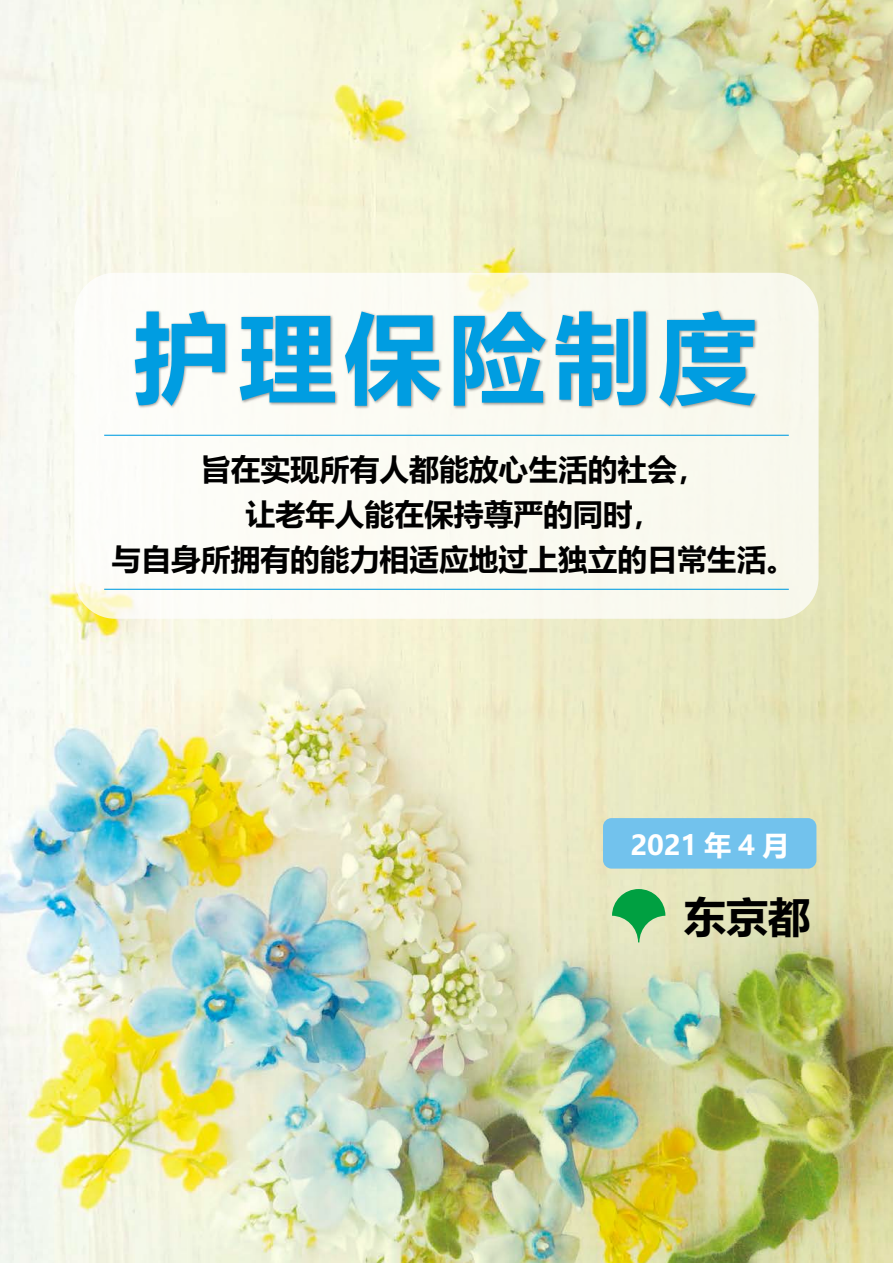
<style>
.page{position:relative;width:893px;height:1263px;background:#fff}
.page>*{position:absolute;margin:0;border:0;box-sizing:border-box;transform-origin:0 0}
.t1{font:700 97.8px "Microsoft Ya Hei UI";letter-spacing:.075em;color:#009de1}
.t2{font:700 42px "Microsoft Ya Hei UI";color:#000}
.t3{font:700 29.7px/44.7px "Microsoft Ya Hei UI";color:#000;text-align:center}
.t4{font:700 27.15px "Microsoft Ya Hei UI";color:#fff}
</style>
<div class="page">
<img style="left:0;top:0;width:893px;height:1263px">
<div style="left:74px;top:273px;width:745px;height:346px;background:#fbfbf2;border-radius:41px"></div>
<img style="left:134px;top:306px;width:624px;height:103px">
<div style="left:603px;top:818px;width:213px;height:51px;background:#72c2ed;border-radius:9px"></div>
<hr style="left:104px;top:435px;width:685px;height:1px;background:#009de1">
<hr style="left:104px;top:589px;width:685px;height:1px;background:#009de1">
<svg style="left:612px;top:889px;width:53px;height:53px;background:#6ec27e"></svg>
<h1 class="t1" style="left:133px;top:289px;width:625px">护理保险制度</h1>
<p class="t3" style="left:112px;top:446px;width:686px">旨在实现所有人都能放心生活的社会，<br>让老年人能在保持尊严的同时，<br>与自身所拥有的能力相适应地过上独立的日常生活。</p>
<p class="t4" style="left:630px;top:826px;width:160px">2021 年 4 月</p>
<h2 class="t2" style="left:684px;top:888px;width:127px">东京都</h2>
</div>
